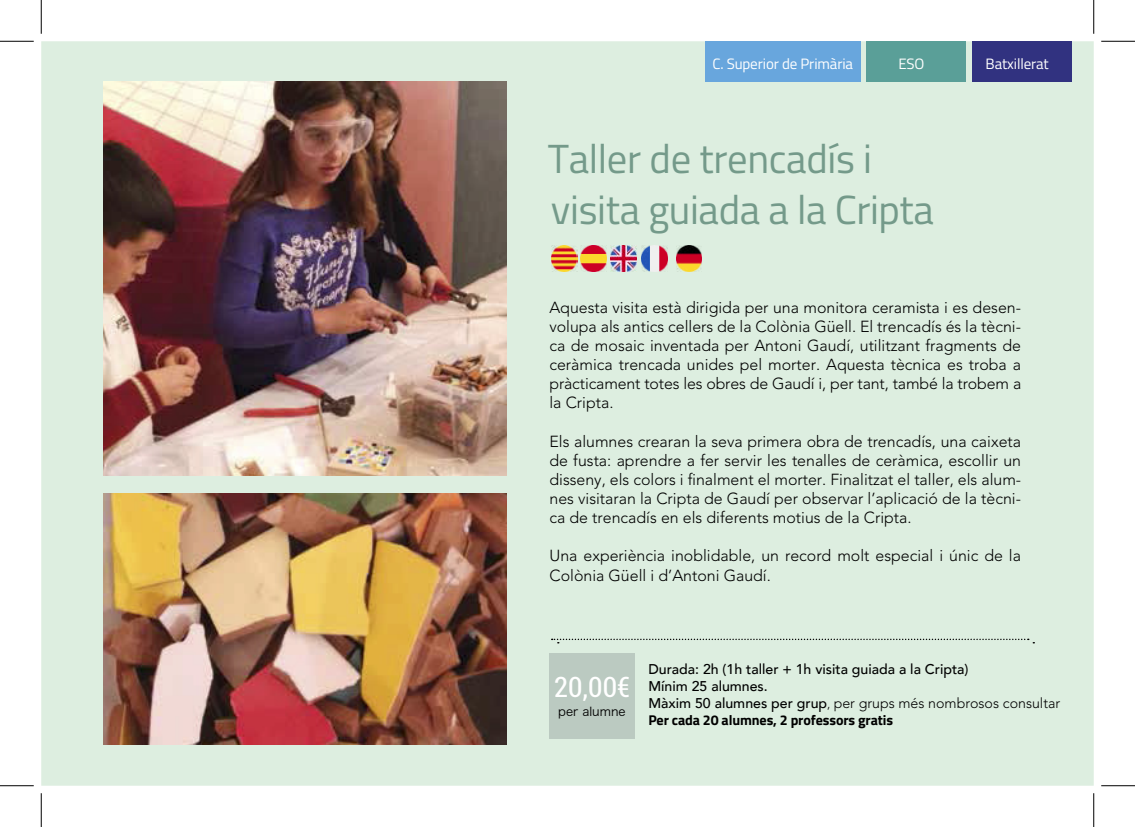
<style>
.page{position:relative;width:1135px;height:827px;background:#fff}
.page>*{position:absolute;margin:0;border:0;box-sizing:border-box;transform-origin:0 0}
.t1{font:40.62px "Titillium Web";letter-spacing:-.01em;color:#749a8a}
.t2{font:condensed 28px "Roboto";color:#fff}
.t3{font:300 15.88px/19.1px "Avenir";color:#000;text-align:justify}
.t4{font:15px "Titillium Web";letter-spacing:-.01em;color:#fff}
.t5{font:300 14.25px "Avenir";color:#000}
.t6{font:500 14.12px/16.9px "Avenir";color:#000}
.t7{font:700 14.12px "Titillium Web";letter-spacing:-.01em;color:#000}
.t8{font:12.12px "Hiragino Sans GB W3";color:#000}
.s1{font-weight:500;font-size:14.12px}
.s2{font-size:12.38px}
</style>
<div class="page">
<div style="left:41px;top:41px;width:1053px;height:744px;background:#ddeee0"></div>
<div style="left:972px;top:41px;width:99px;height:41px;background:#313280"></div>
<div style="left:867px;top:41px;width:99px;height:41px;background:#5a9f98"></div>
<div style="left:705px;top:41px;width:156px;height:41px;background:#68a6dd"></div>
<img style="left:104px;top:493px;width:403px;height:251px">
<div style="left:549px;top:653px;width:86px;height:85px;background:#bbcac1"></div>
<img style="left:104px;top:81px;width:403px;height:394px">
<svg style="left:552px;top:638px;width:482px;height:5px;background:#c6d5c9"></svg>
<img style="left:552px;top:246px;width:25px;height:25px">
<img style="left:580px;top:245px;width:27px;height:27px">
<img style="left:610px;top:245px;width:26px;height:27px">
<img style="left:641px;top:245px;width:27px;height:27px">
<img style="left:676px;top:246px;width:26px;height:25px">
<hr style="left:0;top:41px;width:34px;height:1px;background:#000">
<hr style="left:1101px;top:41px;width:34px;height:1px;background:#000">
<hr style="left:0;top:785px;width:34px;height:1px;background:#000">
<hr style="left:1101px;top:785px;width:34px;height:1px;background:#000">
<hr style="left:41px;top:0;width:1px;height:34px;background:#000">
<hr style="left:41px;top:793px;width:1px;height:34px;background:#000">
<hr style="left:1093px;top:0;width:1px;height:34px;background:#000">
<hr style="left:1093px;top:793px;width:1px;height:34px;background:#000">
<p class="t4" style="left:712px;top:53px;width:142px">C. Superior de Primària</p>
<p class="t4" style="left:898px;top:53px;width:28px">ESO</p>
<p class="t4" style="left:985px;top:53px;width:65px">Batxillerat</p>
<h1 class="t1" style="left:548px;top:129px;width:326px">Taller de trencadís i</h1>
<h1 class="t1" style="left:551px;top:180px;width:384px">visita guiada a la Cripta</h1>
<p class="t3" style="left:549px;top:298px;width:473px">Aquesta visita està dirigida per una monitora ceramista i es desen&shy;volupa als antics cellers de la Colònia Güell. El trencadís és la tècni&shy;ca de mosaic inventada per Antoni Gaudí, utilitzant fragments de ceràmica trencada unides pel morter. Aquesta tècnica es troba a pràcticament totes les obres de Gaudí i, per tant, també la trobem a la Cripta.</p>
<p class="t3" style="left:549px;top:431px;width:473px">Els alumnes crearan la seva primera obra de trencadís, una caixeta de fusta: aprendre a fer servir les tenalles de ceràmica, escollir un disseny, els colors i finalment el morter. Finalitzat el taller, els alum&shy;nes visitaran la Cripta de Gaudí per observar l’aplicació de la tècni&shy;ca de trencadís en els diferents motius de la Cripta.</p>
<p class="t3" style="left:549px;top:546px;width:473px">Una experiència inoblidable, un record molt especial i únic de la<br>Colònia Güell i d’Antoni Gaudí.</p>
<h2 class="t2" style="left:554px;top:667px;width:78px">20,00€</h2>
<p class="t8" style="left:558px;top:704px;width:69px">per alumne</p>
<p class="t6" style="left:648px;top:659px;width:322px">Durada: 2h (1h taller + 1h visita guiada a la Cripta)<br>Mínim 25 alumnes.</p>
<p class="t5" style="left:648px;top:694px;width:413px"><span class="s1">Màxim 50 alumnes per grup</span><span class="s2">,</span> per grups més nombrosos consultar</p>
<p class="t7" style="left:648px;top:709px;width:246px">Per cada 20 alumnes, 2 professors gratis</p>
</div>
